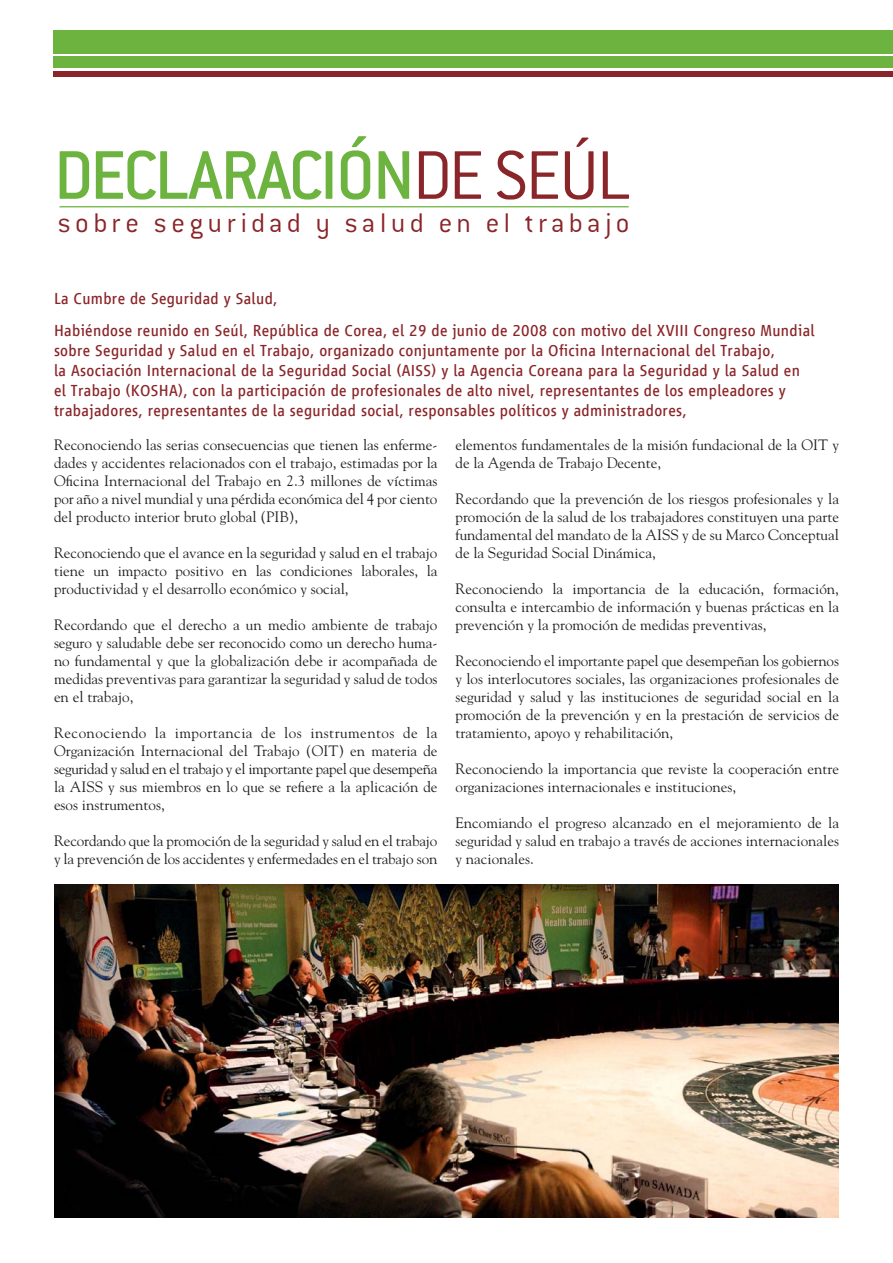
<style>
.page{position:relative;width:893px;height:1263px;background:#fff}
.page>*{position:absolute;margin:0;border:0;box-sizing:border-box;transform-origin:0 0}
.t1{font:500 75.45px "Conduit ITC";letter-spacing:-.03em;color:#6db33f}
.t2{font:300 29.7px "Conduit ITC";letter-spacing:.145em;color:#8a2529}
.t3{font:16.5px/19.8px "Vialog LT Com";letter-spacing:.02em;color:#8a2529}
.t4{font:15px/18px "Goudy";color:#231f20;text-align:justify}
.s1{font-weight:300;color:#8a2529}
</style>
<div class="page">
<img style="left:54px;top:884px;width:785px;height:333px">
<div style="left:54px;top:71px;width:839px;height:6px;background:#8a2529"></div>
<div style="left:54px;top:30px;width:839px;height:23px;background:#6db33f"></div>
<div style="left:54px;top:57px;width:839px;height:11px;background:#6db33f"></div>
<hr style="left:59px;top:206px;width:570px;height:1px;background:#6db33f">
<h1 class="t1" style="left:54px;top:151px;width:578px">DECLARACIÓN<span class="s1">DE SEÚL</span></h1>
<h2 class="t2" style="left:58px;top:211px;width:573px">sobre seguridad y salud en el trabajo</h2>
<p class="t3" style="left:54px;top:282px;width:762px;line-height:32.5px">La Cumbre de Seguridad y Salud,<br>Habiéndose reunido en Seúl, República de Corea, el 29 de junio de 2008 con motivo del XVIII Congreso Mundial</p>
<p class="t3" style="left:54px;top:341px;width:747px">sobre Seguridad y Salud en el Trabajo, organizado conjuntamente por la Oficina Internacional del Trabajo,<br>la Asociación Internacional de la Seguridad Social (AISS) y la Agencia Coreana para la Seguridad y la Salud en el Trabajo (KOSHA), con la participación de profesionales de alto nivel, representantes de los empleadores y trabajadores, representantes de la seguridad social, responsables políticos y administradores,</p>
<p class="t4" style="left:54px;top:437px;width:385px">Reconociendo las serias consecuencias que tienen las enferme&shy;dades y accidentes relacionados con el trabajo, estimadas por la Oficina Internacional del Trabajo en 2.3 millones de víctimas por año a nivel mundial y una pérdida económica del 4 por ciento del producto interior bruto global (PIB),</p>
<p class="t4" style="left:54px;top:545px;width:385px">Reconociendo que el avance en la seguridad y salud en el trabajo tiene un impacto positivo en las condiciones laborales, la productividad y el desarrollo económico y social,</p>
<p class="t4" style="left:54px;top:617px;width:385px">Recordando que el derecho a un medio ambiente de trabajo seguro y saludable debe ser reconocido como un derecho huma&shy;no fundamental y que la globalización debe ir acompañada de medidas preventivas para garantizar la seguridad y salud de todos en el trabajo,</p>
<p class="t4" style="left:54px;top:725px;width:385px">Reconociendo la importancia de los instrumentos de la Organización Internacional del Trabajo (OIT) en materia de seguridad y salud en el trabajo y el importante papel que desempeña la AISS y sus miembros en lo que se refiere a la aplicación de esos instrumentos,</p>
<p class="t4" style="left:54px;top:833px;width:385px">Recordando que la promoción de la seguridad y salud en el trabajo y la prevención de los accidentes y enfermedades en el trabajo son</p>
<p class="t4" style="left:455px;top:437px;width:385px">elementos fundamentales de la misión fundacional de la OIT y de la Agenda de Trabajo Decente,</p>
<p class="t4" style="left:455px;top:491px;width:385px">Recordando que la prevención de los riesgos profesionales y la promoción de la salud de los trabajadores constituyen una parte fundamental del mandato de la AISS y de su Marco Conceptual de la Seguridad Social Dinámica,</p>
<p class="t4" style="left:455px;top:581px;width:385px">Reconociendo la importancia de la educación, formación, consulta e intercambio de información y buenas prácticas en la prevención y la promoción de medidas preventivas,</p>
<p class="t4" style="left:455px;top:653px;width:385px">Reconociendo el importante papel que desempeñan los gobiernos y los interlocutores sociales, las organizaciones profesionales de seguridad y salud y las instituciones de seguridad social en la promoción de la prevención y en la prestación de servicios de tratamiento, apoyo y rehabilitación,</p>
<p class="t4" style="left:455px;top:761px;width:385px">Reconociendo la importancia que reviste la cooperación entre organizaciones internacionales e instituciones,</p>
<p class="t4" style="left:455px;top:815px;width:385px">Encomiando el progreso alcanzado en el mejoramiento de la seguridad y salud en trabajo a través de acciones internacionales y nacionales.</p>
</div>
